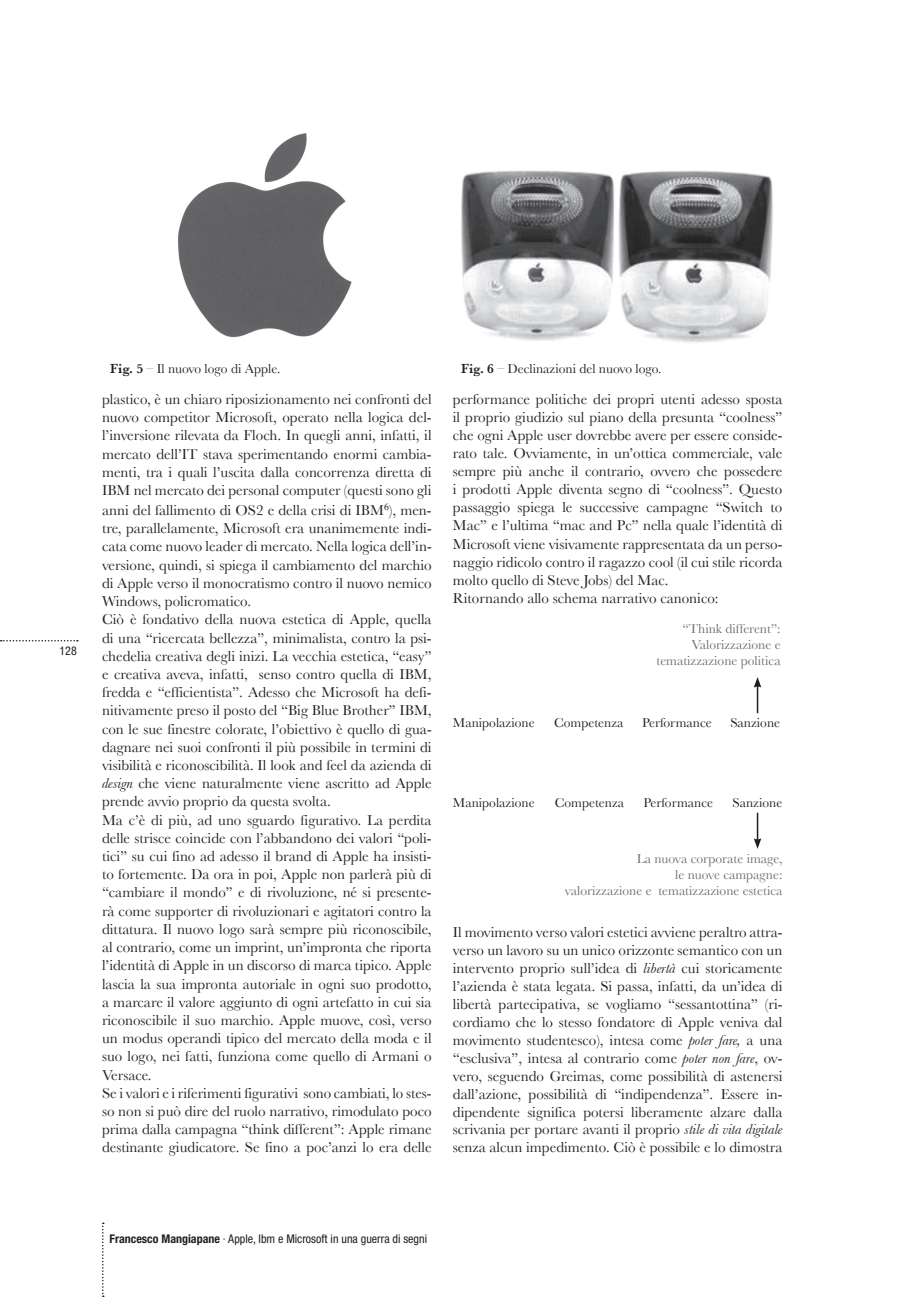
<style>
.page{position:relative;width:910px;height:1297px;background:#fff}
.page>*{position:absolute;margin:0;border:0;box-sizing:border-box;transform-origin:0 0}
.t1{font:15px/18.1px "Baskerville";color:#231f20;text-align:justify}
.t2{font:13.5px "Baskerville";color:#231f20}
.t3{font:13.5px/16.2px "Baskerville";color:#6d6e71;text-align:right}
.t4{font:condensed 12px "Helvetica Neue";color:#231f20}
.s1{font-weight:600}
.s2{font-style:italic}
.s3{font-weight:700}
</style>
<div class="page">
<svg style="left:102px;top:1222px;width:2px;height:75px"></svg>
<svg style="left:1px;top:640px;width:77px;height:1px"></svg>
<svg style="left:754px;top:677px;width:7px;height:36px"></svg>
<svg style="left:754px;top:813px;width:7px;height:36px"></svg>
<img style="left:178px;top:133px;width:174px;height:205px">
<img style="left:461px;top:170px;width:312px;height:173px">
<p class="t4" style="left:59px;top:646px;width:19px">128</p>
<p class="t2" style="left:110px;top:361px;width:172px"><span class="s1">Fig. 5</span> – Il nuovo logo di Apple.</p>
<p class="t2" style="left:461px;top:361px;width:202px"><span class="s1">Fig. 6</span> – Declinazioni del nuovo logo.</p>
<p class="t1" style="left:102px;top:390px;width:331px">plastico, è un chiaro riposizionamento nei confronti del nuovo competitor Microsoft, operato nella logica del&shy;l’inversione rilevata da Floch. In quegli anni, infatti, il mercato dell’IT stava sperimentando enormi cambia&shy;menti, tra i quali l’uscita dalla concorrenza diretta di IBM nel mercato dei personal computer (questi sono gli</p>
<p class="t1" style="left:102px;top:501px;width:331px;text-align:left">anni del fallimento di OS2 e della crisi di IBM<sup>6</sup>), men&shy;tre, parallelamente, Microsoft era unanimemente indi&shy;cata come nuovo leader di mercato. Nella logica dell’in&shy;versione, quindi, si spiega il cambiamento del marchio di Apple verso il monocratismo contro il nuovo nemico Windows, policromatico.<br>Ciò è fondativo della nuova estetica di Apple, quella di una “ricercata bellezza”, minimalista, contro la psi&shy;chedelia creativa degli inizi. La vecchia estetica, “easy” e creativa aveva, infatti, senso contro quella di IBM, fredda e “efficientista”. Adesso che Microsoft ha defi&shy;nitivamente preso il posto del “Big Blue Brother” IBM, con le sue finestre colorate, l’obiettivo è quello di gua&shy;dagnare nei suoi confronti il più possibile in termini di visibilità e riconoscibilità. Il look and feel da azienda di <span class="s2">design</span> che viene naturalmente viene ascritto ad Apple prende avvio proprio da questa svolta.<br>Ma c’è di più, ad uno sguardo figurativo. La perdita delle strisce coincide con l’abbandono dei valori “poli&shy;tici” su cui fino ad adesso il brand di Apple ha insisti&shy;to fortemente. Da ora in poi, Apple non parlerà più di “cambiare il mondo” e di rivoluzione, né si presente&shy;rà come supporter di rivoluzionari e agitatori contro la dittatura. Il nuovo logo sarà sempre più riconoscibile, al contrario, come un imprint, un’impronta che riporta l’identità di Apple in un discorso di marca tipico. Apple lascia la sua impronta autoriale in ogni suo prodotto, a marcare il valore aggiunto di ogni artefatto in cui sia riconoscibile il suo marchio. Apple muove, così, verso un modus operandi tipico del mercato della moda e il suo logo, nei fatti, funziona come quello di Armani o Versace.<br>Se i valori e i riferimenti figurativi sono cambiati, lo stes&shy;so non si può dire del ruolo narrativo, rimodulato poco prima dalla campagna “think different”: Apple rimane destinante giudicatore. Se fino a poc’anzi lo era delle</p>
<p class="t1" style="left:453px;top:390px;width:331px;text-align:left">performance politiche dei propri utenti adesso sposta il proprio giudizio sul piano della presunta “coolness” che ogni Apple user dovrebbe avere per essere conside&shy;rato tale. Ovviamente, in un’ottica commerciale, vale sempre più anche il contrario, ovvero che possedere i prodotti Apple diventa segno di “coolness”. Questo passaggio spiega le successive campagne “Switch to Mac” e l’ultima “mac and Pc” nella quale l’identità di Microsoft viene visivamente rappresentata da un perso&shy;naggio ridicolo contro il ragazzo cool (il cui stile ricorda molto quello di Steve Jobs) del Mac.<br>Ritornando allo schema narrativo canonico:</p>
<p class="t3" style="left:656px;top:620px;width:126px">“Think different”:<br>Valorizzazione e tematizzazione politica</p>
<p class="t2" style="left:453px;top:714px;width:83px">Manipolazione</p>
<p class="t2" style="left:730px;top:714px;width:51px">Sanzione</p>
<p class="t2" style="left:554px;top:714px;width:71px">Competenza</p>
<p class="t2" style="left:642px;top:714px;width:71px">Performance</p>
<p class="t2" style="left:453px;top:795px;width:83px">Manipolazione</p>
<p class="t2" style="left:555px;top:795px;width:71px">Competenza</p>
<p class="t2" style="left:644px;top:795px;width:71px">Performance</p>
<p class="t2" style="left:732px;top:795px;width:51px">Sanzione</p>
<p class="t3" style="left:565px;top:850px;width:219px">La nuova corporate image,<br>le nuove campagne:<br>valorizzazione e tematizzazione estetica</p>
<p class="t1" style="left:453px;top:923px;width:331px">Il movimento verso valori estetici avviene peraltro attra&shy;verso un lavoro su un unico orizzonte semantico con un intervento proprio sull’idea di <span class="s2">libertà</span> cui storicamente l’azienda è stata legata. Si passa, infatti, da un’idea di libertà partecipativa, se vogliamo “sessantottina” (ri&shy;cordiamo che lo stesso fondatore di Apple veniva dal movimento studentesco), intesa come <span class="s2">poter fare,</span> a una “esclusiva”, intesa al contrario come <span class="s2">poter non fare</span>, ov&shy;vero, seguendo Greimas, come possibilità di astenersi dall’azione, possibilità di “indipendenza”. Essere in&shy;dipendente significa potersi liberamente alzare dalla scrivania per portare avanti il proprio <span class="s2">stile di vita digitale </span>senza alcun impedimento. Ciò è possibile e lo dimostra</p>
<p class="t4" style="left:109px;top:1234px;width:319px"><span class="s3">Francesco Mangiapane</span> · Apple, Ibm e Microsoft in una guerra di segni</p>
</div>
